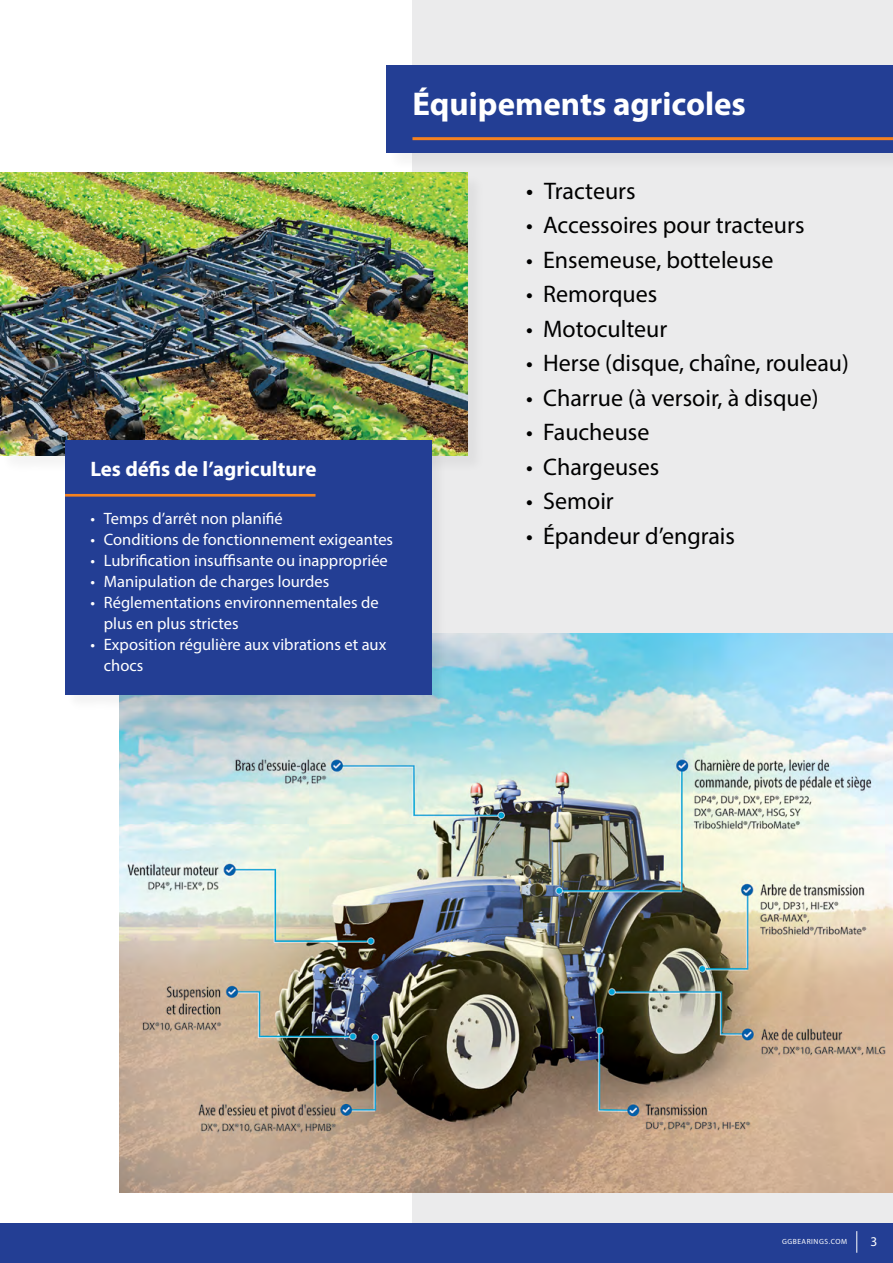
<style>
.page{position:relative;width:893px;height:1263px;background:#fff}
.page>*{position:absolute;margin:0;border:0;box-sizing:border-box;transform-origin:0 0}
.t1{font:700 33px "Myriad Pro";color:#fff}
.t2{font:24px "Myriad Pro";color:#000}
.t3{font:700 21px "Myriad Pro";color:#fff}
.t4{font:16.5px/21px "Myriad Pro";color:#fff}
.t5{font:13.35px "Myriad Pro";color:#fff}
.t6{font:7.5px "Myriad Pro";letter-spacing:.07em;color:#fff}
.s1{font-size:25.35px}
</style>
<div class="page">
<div style="left:412px;top:0;width:481px;height:1263px;background:#ebebec"></div>
<div style="left:2px;top:174px;width:483px;height:300px;background:#000;opacity:.05"></div>
<img style="left:0;top:173px;width:467px;height:283px">
<div style="left:0;top:1223px;width:893px;height:40px;background:#233e94"></div>
<div style="left:388px;top:66px;width:505px;height:105px;background:#000;opacity:.05"></div>
<div style="left:387px;top:65px;width:506px;height:87px;background:#233e94"></div>
<hr style="left:412px;top:137px;width:481px;height:3px;background:#f58220">
<svg style="left:856px;top:1231px;width:1px;height:22px"></svg>
<img style="left:119px;top:634px;width:774px;height:558px">
<div style="left:67px;top:442px;width:380px;height:268px;background:#000;opacity:.05"></div>
<div style="left:65px;top:440px;width:366px;height:254px;background:#233e94"></div>
<hr style="left:65px;top:494px;width:250px;height:3px;background:#f58220">
<h1 class="t1" style="left:412px;top:82px;width:335px">Équipements agricoles</h1>
<p class="t3" style="left:90px;top:455px;width:228px">Les défis de l’agriculture</p>
<p class="t4" style="left:90px;top:508px;width:194px">• Temps d’arrêt non planifié</p>
<p class="t4" style="left:90px;top:529px;width:304px">• Conditions de fonctionnement exigeantes</p>
<p class="t4" style="left:90px;top:550px;width:299px">• Lubrification insuffisante ou inappropriée</p>
<p class="t4" style="left:90px;top:571px;width:240px">• Manipulation de charges lourdes</p>
<p class="t4" style="left:104px;top:592px;width:276px;text-indent:-13px">• Réglementations environnementales de plus en plus strictes</p>
<p class="t4" style="left:104px;top:634px;width:284px;text-indent:-13px">• Exposition régulière aux vibrations et aux chocs</p>
<h2 class="t2" style="left:526px;top:176px;width:111px"><span class="s1">•</span> Tracteurs</h2>
<h2 class="t2" style="left:526px;top:210px;width:280px">• Accessoires pour tracteurs</h2>
<h2 class="t2" style="left:526px;top:245px;width:249px">• Ensemeuse, botteleuse</h2>
<h2 class="t2" style="left:526px;top:279px;width:133px">• Remorques</h2>
<h2 class="t2" style="left:526px;top:314px;width:143px">• Motoculteur</h2>
<h2 class="t2" style="left:526px;top:348px;width:324px">• Herse (disque, chaîne, rouleau)</h2>
<h2 class="t2" style="left:526px;top:383px;width:294px">• Charrue (à versoir, à disque)</h2>
<h2 class="t2" style="left:526px;top:417px;width:125px">• Faucheuse</h2>
<h2 class="t2" style="left:526px;top:452px;width:135px">• Chargeuses</h2>
<h2 class="t2" style="left:526px;top:486px;width:89px">• Semoir</h2>
<h2 class="t2" style="left:526px;top:521px;width:210px">• Épandeur d’engrais</h2>
<p class="t6" style="left:782px;top:1236px;width:67px">GGBEARINGS.COM</p>
<p class="t5" style="left:871px;top:1233px;width:8px">3</p>
</div>
